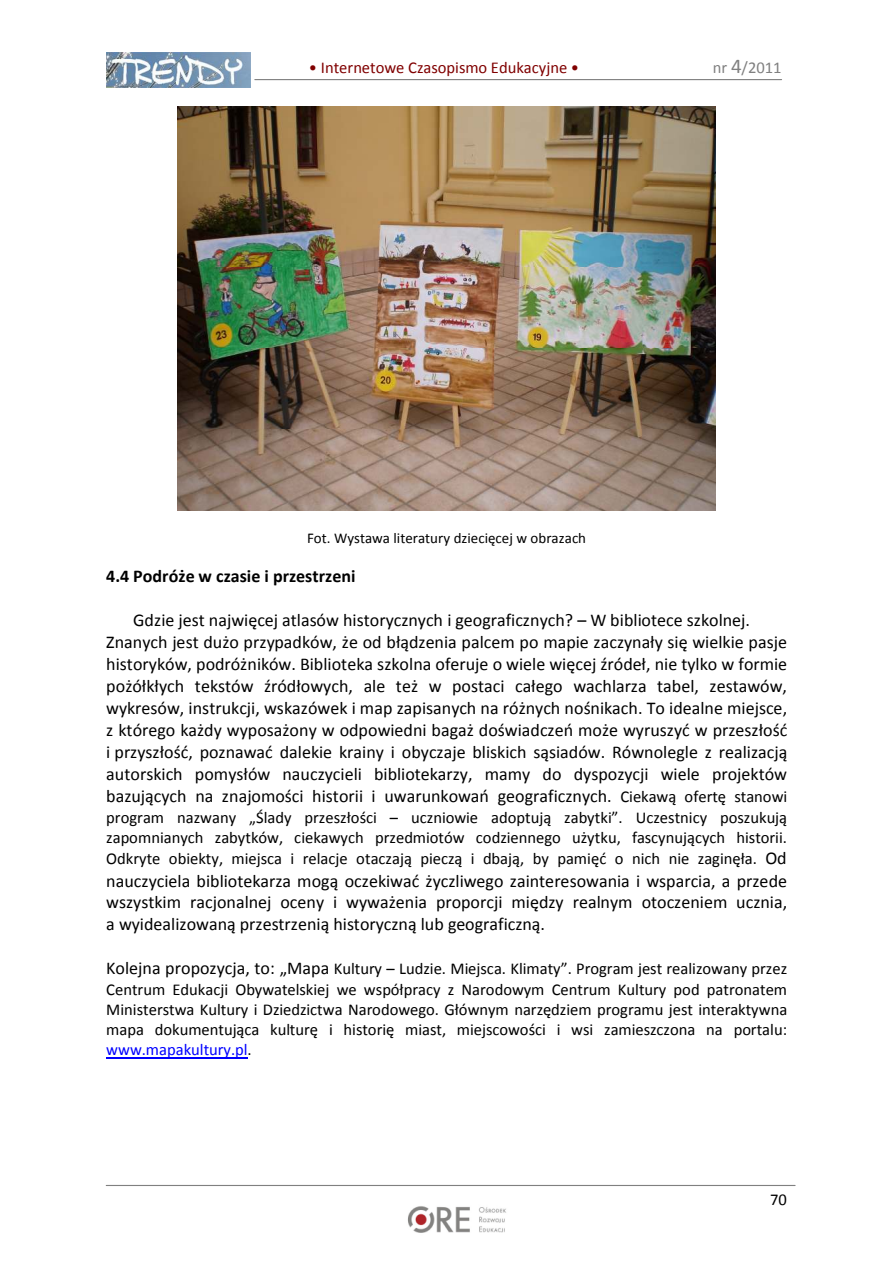
<style>
.page{position:relative;width:893px;height:1263px;background:#fff}
.page>*{position:absolute;margin:0;border:0;box-sizing:border-box;transform-origin:0 0}
.t1{font:18px/22px "Calibri";color:#000;text-align:center}
.t2{font:700 18px "Calibri";letter-spacing:.005em;color:#000}
.t3{font:16.5px/20.2px "Calibri";color:#000;text-align:justify}
.t4{font:16.5px "Calibri";color:#800000}
.t5{font:16.5px "Calibri";letter-spacing:-.005em;color:#808080}
.t6{font:15px "Calibri";color:#000}
.s1{font-size:21px}
.s2{font-size:16.5px}
.s3{font-size:18px}
.s4{color:#00f}
</style>
<div class="page">
<img style="left:407px;top:1206px;width:99px;height:27px">
<img style="left:106px;top:52px;width:144px;height:35px">
<hr style="left:255px;top:79px;width:526px;height:1px;background:#808080">
<hr style="left:106px;top:1185px;width:689px;height:1px;background:#808080">
<img style="left:177px;top:106px;width:538px;height:404px">
<hr style="left:106px;top:1057px;width:141px;height:1px;background:#00f">
<p class="t4" style="left:309px;top:61px;width:272px">• Internetowe Czasopismo Edukacyjne •</p>
<p class="t5" style="left:712px;top:61px;width:70px">nr <span class="s1">4</span>/2011</p>
<p class="t6" style="left:307px;top:532px;width:280px">Fot. Wystawa literatury dziecięcej w obrazach</p>
<p class="t2" style="left:106px;top:569px;width:251px">4.4 Podróże w czasie i przestrzeni</p>
<p class="t1" style="left:106px;top:611px;width:682px">Gdzie jest najwięcej atlasów historycznych i geograficznych? – W bibliotece szkolnej.<br>Znanych jest dużo przypadków, że od błądzenia palcem po mapie zaczynały się wielkie pasje historyków, podróżników. Biblioteka szkolna oferuje o wiele więcej źródeł, nie tylko w formie pożółkłych tekstów źródłowych, ale też w postaci całego wachlarza tabel, zestawów, wykresów, instrukcji, wskazówek i map zapisanych na różnych nośnikach. To idealne miejsce, z którego każdy wyposażony w odpowiedni bagaż doświadczeń może wyruszyć w przeszłość i przyszłość, poznawać dalekie krainy i obyczaje bliskich sąsiadów. Równolegle z realizacją autorskich pomysłów nauczycieli bibliotekarzy, mamy do dyspozycji wiele projektów bazujących na znajomości historii i uwarunkowań geograficznych. <span class="s2">Ciekawą ofertę stanowi</span></p>
<p class="t3" style="left:106px;top:808px;width:682px;line-height:20.9px">program nazwany „Ślady przeszłości – uczniowie adoptują zabytki”. Uczestnicy poszukują zapomnianych zabytków, ciekawych przedmiotów codziennego użytku, fascynujących historii.<br>Odkryte obiekty, miejsca i relacje otaczają pieczą i dbają, by pamięć o nich nie zaginęła. <span class="s3">Od</span></p>
<p class="t1" style="left:106px;top:871px;width:682px;text-align:justify">nauczyciela bibliotekarza mogą oczekiwać życzliwego zainteresowania i wsparcia, a przede wszystkim racjonalnej oceny i wyważenia proporcji między realnym otoczeniem ucznia, a wyidealizowaną przestrzenią historyczną lub geograficzną.</p>
<p class="t3" style="left:106px;top:960px;width:682px"><span class="s3">Kolejna propozycja, to: „Mapa</span> Kultury – Ludzie. Miejsca. Klimaty”. Program jest realizowany przez Centrum Edukacji Obywatelskiej we współpracy z Narodowym Centrum Kultury pod patronatem Ministerstwa Kultury i Dziedzictwa Narodowego. Głównym narzędziem programu jest interaktywna mapa dokumentująca kulturę i historię miast, miejscowości i wsi zamieszczona na portalu: <span class="s4">www.mapakultury.pl</span>.</p>
<p class="t3" style="left:770px;top:1191px;width:18px">70</p>
</div>
